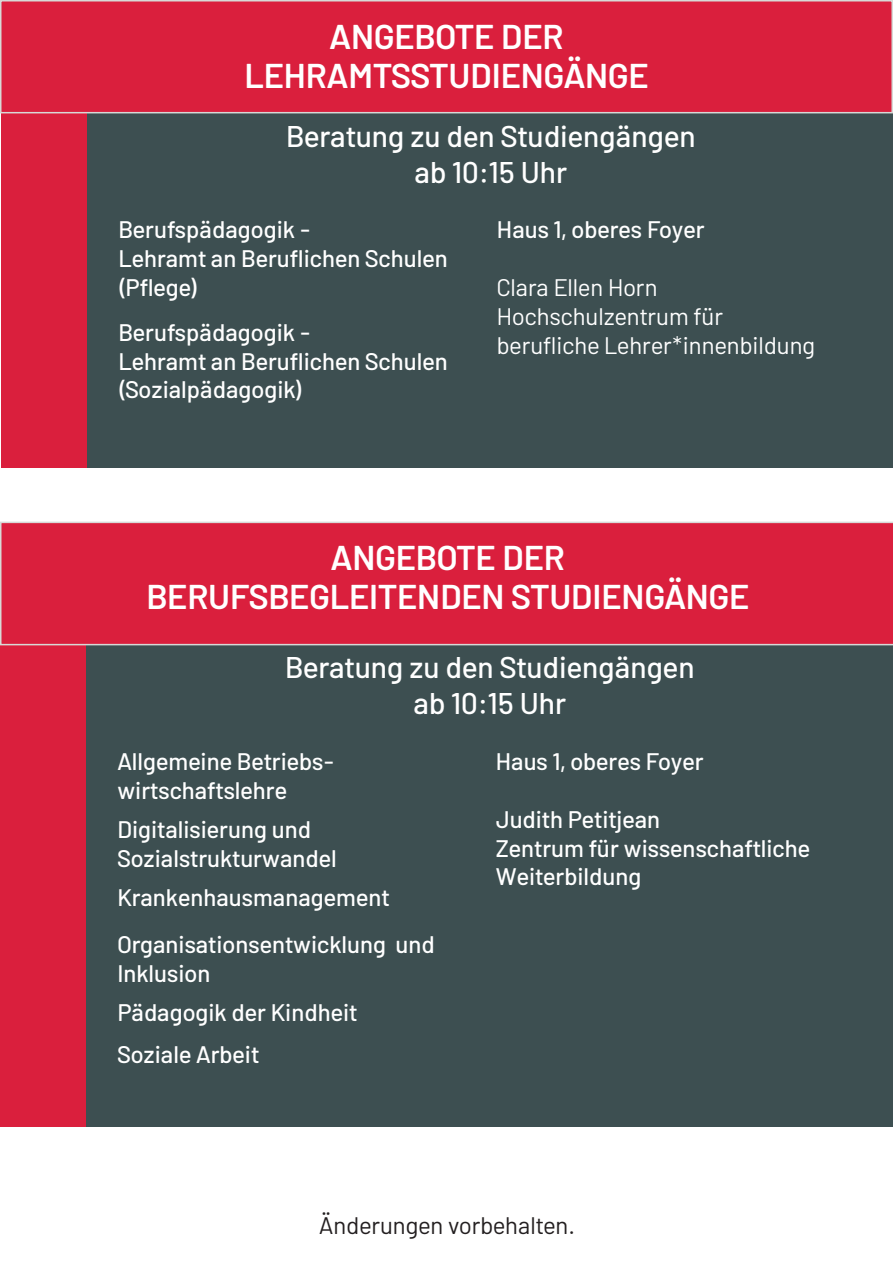
<style>
.page{position:relative;width:893px;height:1263px;background:#fff}
.page>*{position:absolute;margin:0;border:0;box-sizing:border-box;transform-origin:0 0}
.t1{font:600 34.5px "Barlow";color:#fff}
.t2{font:500 30px "Barlow";color:#fff}
.t3{font:500 24px/28.8px "Barlow";color:#fff}
.t4{font:24px/28.8px "Barlow";color:#fff}
.t5{font:24px "Barlow";color:#231f20}
</style>
<div class="page">
<div style="left:87px;top:112px;width:806px;height:356px;background:#3d4f51"></div>
<div style="left:2px;top:112px;width:85px;height:356px;background:#da1f3d"></div>
<div style="left:1px;top:1px;width:891px;height:112px;background:#da1f3d"></div>
<div style="left:0;top:0;width:893px;height:113px;border:2px solid #d8d9d7"></div>
<div style="left:86px;top:644px;width:807px;height:483px;background:#3d4f51"></div>
<div style="left:1px;top:644px;width:85px;height:483px;background:#da1f3d"></div>
<div style="left:0;top:522px;width:893px;height:123px;background:#da1f3d"></div>
<p class="t1" style="left:330px;top:11px;width:235px">ANGEBOTE DER</p>
<p class="t1" style="left:244px;top:50px;width:406px">LEHRAMTSSTUDIENGÄNGE</p>
<p class="t2" style="left:286px;top:114px;width:411px">Beratung zu den Studiengängen</p>
<p class="t2" style="left:415px;top:150px;width:154px">ab 10:15 Uhr</p>
<p class="t3" style="left:118px;top:213px;width:194px">Berufspädagogik -</p>
<p class="t3" style="left:118px;top:242px;width:331px">Lehramt an Beruflichen Schulen</p>
<p class="t3" style="left:118px;top:271px;width:81px">(Pflege)</p>
<p class="t3" style="left:497px;top:213px;width:209px">Haus 1, oberes Foyer</p>
<p class="t4" style="left:497px;top:271px;width:228px">Clara Ellen Horn<br>Hochschulzentrum für</p>
<p class="t4" style="left:497px;top:329px;width:320px">berufliche Lehrer*innenbildung</p>
<p class="t3" style="left:118px;top:316px;width:194px">Berufspädagogik -</p>
<p class="t3" style="left:118px;top:345px;width:331px">Lehramt an Beruflichen Schulen</p>
<p class="t3" style="left:118px;top:373px;width:186px">(Sozialpädagogik)</p>
<p class="t1" style="left:331px;top:533px;width:235px">ANGEBOTE DER</p>
<p class="t1" style="left:146px;top:572px;width:604px">BERUFSBEGLEITENDEN STUDIENGÄNGE</p>
<p class="t2" style="left:285px;top:646px;width:411px">Beratung zu den Studiengängen</p>
<p class="t2" style="left:413px;top:682px;width:154px">ab 10:15 Uhr</p>
<p class="t3" style="left:117px;top:745px;width:218px">Allgemeine Betriebs&shy;wirtschaftslehre</p>
<p class="t3" style="left:496px;top:745px;width:209px">Haus 1, oberes Foyer</p>
<p class="t3" style="left:496px;top:803px;width:166px">Judith Petitjean</p>
<p class="t3" style="left:496px;top:832px;width:316px">Zentrum für wissenschaftliche<br>Weiterbildung</p>
<p class="t3" style="left:117px;top:813px;width:221px">Digitalisierung und<br>Sozialstrukturwandel</p>
<p class="t3" style="left:117px;top:881px;width:274px">Krankenhausmanagement</p>
<p class="t3" style="left:117px;top:928px;width:319px">Organisationsentwicklung und</p>
<p class="t3" style="left:117px;top:957px;width:95px">Inklusion</p>
<p class="t3" style="left:117px;top:996px;width:241px">Pädagogik der Kindheit</p>
<p class="t3" style="left:117px;top:1038px;width:143px">Soziale Arbeit</p>
<p class="t5" style="left:319px;top:1208px;width:257px">Änderungen vorbehalten.</p>
</div>
